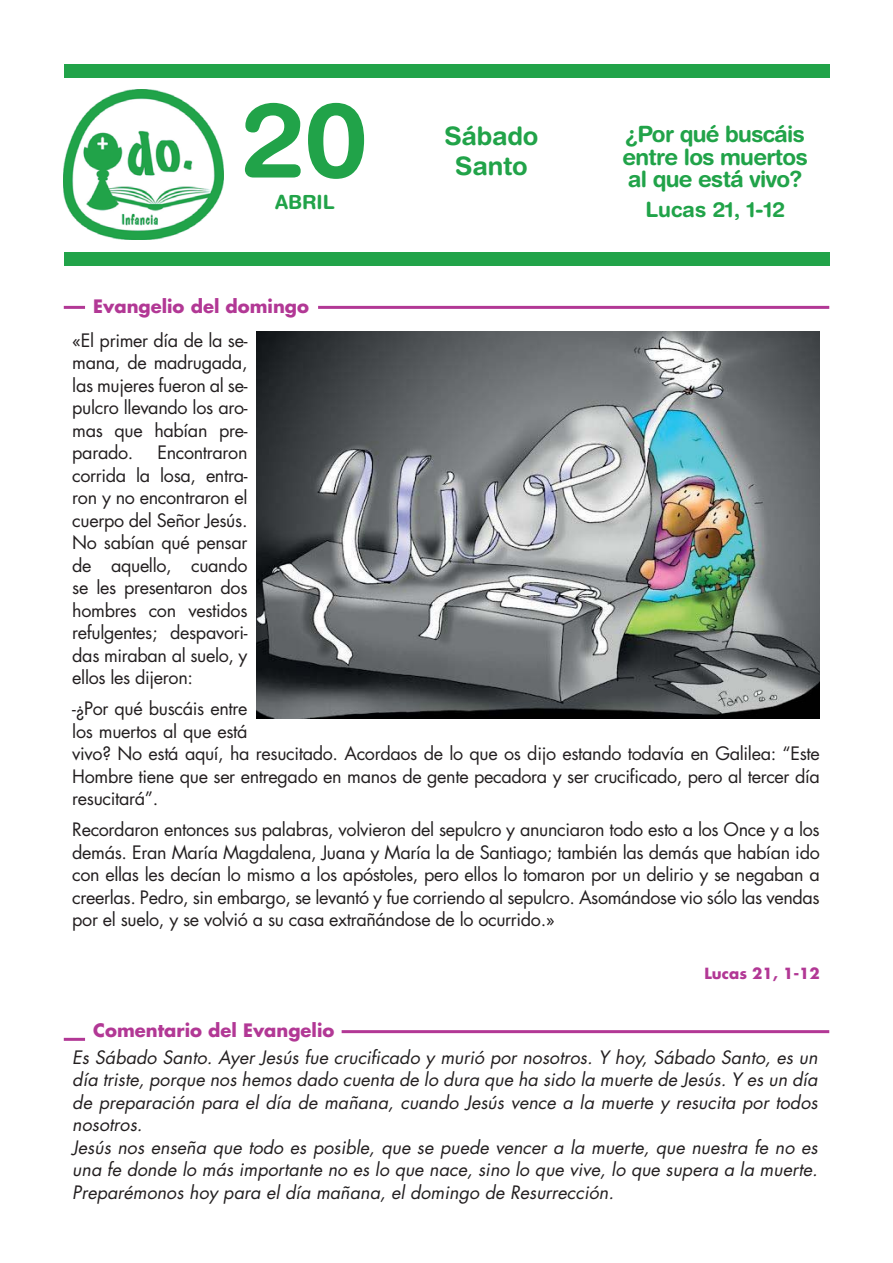
<style>
.page{position:relative;width:893px;height:1263px;background:#fff}
.page>*{position:absolute;margin:0;border:0;box-sizing:border-box;transform-origin:0 0}
.t1{font:700 105px "Helvetica Rounded LT Std";color:#21a349}
.t2{font:700 25.5px "Helvetica Rounded LT Std";letter-spacing:-.01em;color:#21a349}
.t3{font:700 22.5px/22.5px "Helvetica Rounded LT Std";letter-spacing:-.03em;color:#21a349}
.t4{font:700 21px "Helvetica Rounded LT Std";color:#21a349}
.t5{font:700 19.5px "Helvetica Rounded LT Std";color:#21a349}
.t6{font:18px/22.5px "Futura Std";letter-spacing:-.02em;color:#231f20;text-align:justify}
.t7{font:italic 18px/22.5px "Futura Std";color:#231f20}
.t8{font:700 18px "Futura Std";color:#b23895}
.t9{font:700 15px "Futura Std";color:#b23895}
</style>
<div class="page">
<img style="left:64px;top:90px;width:159px;height:150px">
<div style="left:64px;top:64px;width:765px;height:13px;background:#21a349"></div>
<div style="left:64px;top:253px;width:765px;height:13px;background:#21a349"></div>
<hr style="left:318px;top:306px;width:511px;height:3px;background:#b23895">
<hr style="left:64px;top:306px;width:21px;height:3px;background:#b23895">
<hr style="left:342px;top:1030px;width:487px;height:3px;background:#b23895">
<hr style="left:64px;top:1038px;width:21px;height:3px;background:#b23895">
<img style="left:256px;top:332px;width:564px;height:387px">
<h1 class="t1" style="left:242px;top:103px;width:128px">20</h1>
<p class="t5" style="left:275px;top:196px;width:61px">ABRIL</p>
<h2 class="t2" style="left:444px;top:126px;width:96px">Sábado</h2>
<h2 class="t2" style="left:455px;top:157px;width:74px">Santo</h2>
<p class="t3" style="left:622px;top:126px;width:187px">¿Por qué buscáis entre los muertos al que está vivo?</p>
<p class="t4" style="left:645px;top:202px;width:141px">Lucas 21, 1-12</p>
<p class="t8" style="left:93px;top:298px;width:217px">Evangelio del domingo</p>
<p class="t6" style="left:72px;top:330px;width:177px">«El primer día de la se&shy;mana, de madrugada, las mujeres fueron al se&shy;pulcro llevando los aro&shy;mas que habían pre&shy;parado.</p>
<p class="t6" style="left:72px;top:442px;width:177px;text-indent:85px">Encontraron corrida la losa, entra&shy;ron y no encontraron el cuerpo del Señor Jesús.<br>No sabían qué pensar de aquello, cuando se les presentaron dos hombres con vestidos refulgentes; despavori&shy;das miraban al suelo, y ellos les dijeron:</p>
<p class="t6" style="left:72px;top:698px;width:749px;text-align:left">-¿Por qué buscáis entre<br>los muertos al que está<br>vivo? No está aquí, ha resucitado. Acordaos de lo que os dijo estando todavía en Galilea: “Este Hombre tiene que ser entregado en manos de gente pecadora y ser crucificado, pero al tercer día resucitará”.</p>
<p class="t6" style="left:72px;top:819px;width:749px">Recordaron entonces sus palabras, volvieron del sepulcro y anunciaron todo esto a los Once y a los demás. Eran María Magdalena, Juana y María la de Santiago; también las demás que habían ido con ellas les decían lo mismo a los apóstoles, pero ellos lo tomaron por un delirio y se negaban a creerlas. Pedro, sin embargo, se levantó y fue corriendo al sepulcro. Asomándose vio sólo las vendas por el suelo, y se volvió a su casa extrañándose de lo ocurrido.»</p>
<p class="t9" style="left:704px;top:967px;width:117px">Lucas 21, 1-12</p>
<p class="t8" style="left:93px;top:1022px;width:243px">Comentario del Evangelio</p>
<p class="t7" style="left:72px;top:1047px;width:747px">Es Sábado Santo. Ayer Jesús fue crucificado y murió por nosotros. Y hoy, Sábado Santo, es un día triste, porque nos hemos dado cuenta de lo dura que ha sido la muerte de Jesús. Y es un día de preparación para el día de mañana, cuando Jesús vence a la muerte y resucita por todos nosotros.<br>Jesús nos enseña que todo es posible, que se puede vencer a la muerte, que nuestra fe no es una fe donde lo más importante no es lo que nace, sino lo que vive, lo que supera a la muerte.<br>Preparémonos hoy para el día mañana, el domingo de Resurrección.</p>
</div>
